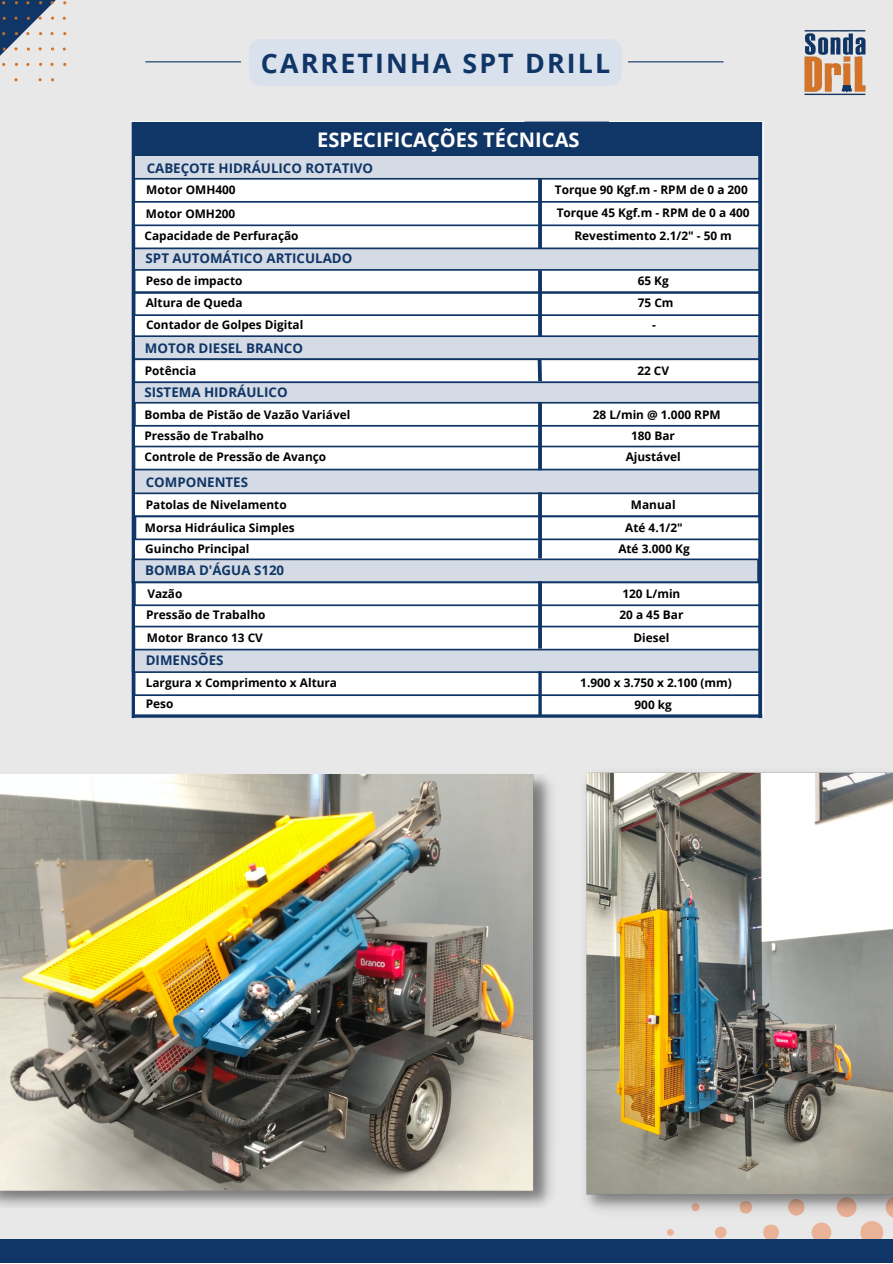
<style>
.page{position:relative;width:893px;height:1264px;background:#fff}
.page>*{position:absolute;margin:0;border:0;box-sizing:border-box;transform-origin:0 0}
.t1{font:700 26.7px "Open Sans";letter-spacing:.08em;color:#103567}
.t2{font:700 20.1px "Open Sans";color:#fff}
.t3{font:700 13.35px "Open Sans";color:#103567}
.t4{font:700 11.85px/22px "Open Sans";color:#000}
</style>
<div class="page">
<div style="left:0;top:0;width:892px;height:1262px;background:#e8e8e8"></div>
<svg style="left:667px;top:1221px;width:217px;height:18px"></svg>
<div style="left:0;top:1239px;width:892px;height:23px;background:#103567"></div>
<hr style="left:145px;top:61px;width:96px;height:1px;background:#113666">
<hr style="left:628px;top:61px;width:95px;height:1px;background:#113666">
<svg style="left:0;top:0;width:67px;height:82px"></svg>
<img style="left:804px;top:30px;width:62px;height:65px">
<img style="left:0;top:774px;width:552px;height:433px">
<img style="left:585px;top:772px;width:307px;height:446px">
<div style="left:249px;top:39px;width:372px;height:47px;background:#d8e1ec"></div>
<div style="left:132px;top:121px;width:631px;height:596px;background:#fff"></div>
<svg style="left:135px;top:178px;width:623px;height:25px"></svg>
<div style="left:133px;top:122px;width:627px;height:34px;background:#103567"></div>
<div style="left:134px;top:156px;width:626px;height:21px;background:#d4dbe4"></div>
<svg style="left:135px;top:224px;width:623px;height:24px"></svg>
<svg style="left:135px;top:269px;width:623px;height:47px"></svg>
<div style="left:134px;top:248px;width:627px;height:21px;background:#d4dbe4"></div>
<svg style="left:135px;top:445px;width:623px;height:25px"></svg>
<svg style="left:538px;top:178px;width:4px;height:70px"></svg>
<hr style="left:132px;top:714px;width:630px;height:3px;background:#103567">
<hr style="left:132px;top:122px;width:3px;height:596px;background:#103567">
<svg style="left:758px;top:122px;width:4px;height:596px;background:#1a3d6d"></svg>
<svg style="left:135px;top:402px;width:626px;height:24px"></svg>
<svg style="left:538px;top:403px;width:4px;height:67px"></svg>
<svg style="left:135px;top:492px;width:626px;height:48px"></svg>
<div style="left:131px;top:650px;width:628px;height:21px;background:#d4dbe4"></div>
<svg style="left:135px;top:671px;width:626px;height:25px"></svg>
<svg style="left:538px;top:493px;width:4px;height:65px"></svg>
<svg style="left:538px;top:606px;width:4px;height:19px"></svg>
<hr style="left:524px;top:121px;width:85px;height:2px;background:#113666">
<div style="left:132px;top:381px;width:629px;height:21px;background:#d4dbe4"></div>
<div style="left:134px;top:470px;width:626px;height:23px;background:#d4dbe4"></div>
<svg style="left:135px;top:558px;width:626px;height:48px"></svg>
<svg style="left:135px;top:625px;width:625px;height:25px"></svg>
<svg style="left:133px;top:335px;width:627px;height:49px"></svg>
<svg style="left:538px;top:270px;width:4px;height:67px"></svg>
<hr style="left:538px;top:671px;width:3px;height:45px;background:#103567">
<div style="left:628px;top:628px;width:60px;height:19px;background:#fff"></div>
<h1 class="t1" style="left:261px;top:44px;width:351px">CARRETINHA SPT DRILL</h1>
<h2 class="t2" style="left:317px;top:125px;width:264px">ESPECIFICAÇÕES TÉCNICAS</h2>
<p class="t3" style="left:147px;top:158px;width:228px">CABEÇOTE HIDRÁULICO ROTATIVO</p>
<p class="t4" style="left:146px;top:178px;width:91px;line-height:23.4px">Motor OMH400<br>Motor OMH200</p>
<p class="t4" style="left:144px;top:224px;width:156px">Capacidade de Perfuração</p>
<p class="t3" style="left:146px;top:249px;width:208px">SPT AUTOMÁTICO ARTICULADO</p>
<p class="t4" style="left:146px;top:270px;width:98px">Peso de impacto<br>Altura de Queda</p>
<p class="t4" style="left:146px;top:314px;width:159px">Contador de Golpes Digital</p>
<p class="t3" style="left:145px;top:338px;width:160px">MOTOR DIESEL BRANCO</p>
<p class="t4" style="left:145px;top:359px;width:53px">Potência</p>
<p class="t3" style="left:144px;top:382px;width:144px">SISTEMA HIDRÁULICO</p>
<p class="t4" style="left:555px;top:178px;width:194px">Torque 90 Kgf.m - RPM de 0 a 200</p>
<p class="t4" style="left:556px;top:201px;width:194px">Torque 45 Kgf.m - RPM de 0 a 400</p>
<p class="t4" style="left:574px;top:224px;width:159px">Revestimento 2.1/2" - 50 m</p>
<p class="t4" style="left:637px;top:270px;width:37px">65 Kg<br>75 Cm</p>
<p class="t4" style="left:652px;top:314px;width:5px">-</p>
<p class="t4" style="left:637px;top:359px;width:33px">22 CV</p>
<p class="t4" style="left:144px;top:403px;width:207px">Bomba de Pistão de Vazão Variável</p>
<p class="t4" style="left:631px;top:403px;width:91px;text-indent:-38px">28 L/min @ 1.000 RPM<br>180 Bar</p>
<p class="t4" style="left:144px;top:424px;width:121px">Pressão de Trabalho</p>
<p class="t4" style="left:144px;top:446px;width:183px">Controle de Pressão de Avanço</p>
<p class="t3" style="left:146px;top:472px;width:104px">COMPONENTES</p>
<p class="t4" style="left:625px;top:446px;width:57px">Ajustável</p>
<p class="t4" style="left:146px;top:493px;width:142px">Patolas de Nivelamento</p>
<p class="t4" style="left:631px;top:493px;width:46px">Manual</p>
<p class="t4" style="left:145px;top:516px;width:151px">Morsa Hidráulica Simples</p>
<p class="t4" style="left:145px;top:537px;width:106px">Guincho Principal</p>
<p class="t3" style="left:145px;top:561px;width:140px">BOMBA D'ÁGUA S120</p>
<p class="t4" style="left:146px;top:582px;width:121px;line-height:21.3px">Vazão<br>Pressão de Trabalho</p>
<p class="t4" style="left:147px;top:626px;width:117px">Motor Branco 13 CV</p>
<p class="t3" style="left:146px;top:651px;width:79px">DIMENSÕES</p>
<p class="t4" style="left:146px;top:692px;width:29px">Peso</p>
<p class="t4" style="left:146px;top:671px;width:193px">Largura x Comprimento x Altura</p>
<p class="t4" style="left:618px;top:516px;width:73px;line-height:20.9px;text-align:center">Até 4.1/2"<br>Até 3.000 Kg</p>
<p class="t4" style="left:622px;top:582px;width:59px">120 L/min</p>
<p class="t4" style="left:633px;top:626px;width:37px">Diesel</p>
<p class="t4" style="left:580px;top:671px;width:153px;line-height:21.6px;text-align:center">1.900 x 3.750 x 2.100 (mm)<br>900 kg</p>
<p class="t4" style="left:619px;top:603px;width:65px">20 a 45 Bar</p>
<p class="t4" style="left:640px;top:623px;width:49px">7.500 kg</p>
</div>
